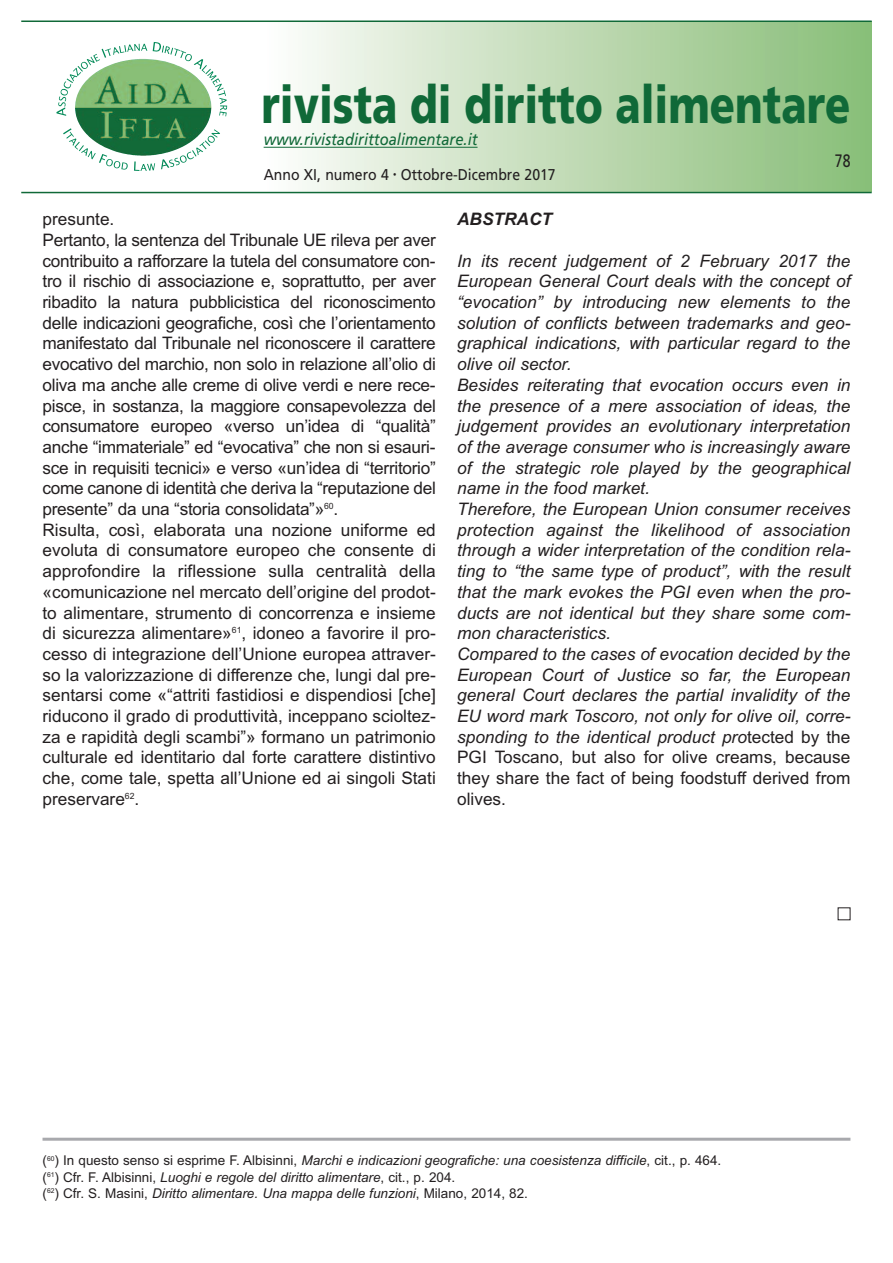
<style>
.page{position:relative;width:893px;height:1263px;background:#fff}
.page>*{position:absolute;margin:0;border:0;box-sizing:border-box;transform-origin:0 0}
.t1{font:900 52.5px "Frutiger";color:#106938;scale:.79 1}
.t2{font:18px "Frutiger";color:#231f20;scale:.78 1}
.t3{font:17.25px/20.7px "Arial";color:#231f20}
.t4{font:italic 17.25px/20.7px "Arial";color:#231f20}
.t5{font:italic 700 17.25px "Arial";color:#231f20}
.t6{font:italic 16.5px "Frutiger";color:#106938;scale:.9 1}
.t7{font:15.6px "Frutiger";color:#231f20;scale:.9 1}
.t8{font:italic 13.5px/16.2px "Arial";color:#231f20}
.s1{font-style:normal}
</style>
<div class="page">
<div style="left:264px;top:21px;width:608px;height:170px;background:linear-gradient(to right,#fdfcfa,#87bc76)"></div>
<hr style="left:21px;top:21px;width:851px;height:1px;background:#106938">
<hr style="left:21px;top:192px;width:851px;height:1px;background:#106938">
<hr style="left:264px;top:147px;width:214px;height:1px;background:#106938">
<hr style="left:43px;top:1138px;width:807px;height:3px;background:#a8a9ad">
<img style="left:147px;top:59px;width:6px;height:37px">
<svg style="left:63px;top:128px;width:65px;height:42px"></svg>
<svg style="left:134px;top:161px;width:21px;height:10px"></svg>
<svg style="left:161px;top:129px;width:59px;height:40px"></svg>
<svg style="left:56px;top:44px;width:91px;height:72px"></svg>
<svg style="left:153px;top:42px;width:74px;height:74px"></svg>
<h1 class="t1" style="left:262px;top:84px;width:747px">rivista di diritto alimentare</h1>
<p class="t6" style="left:264px;top:133px;width:239px">www.rivistadirittoalimentare.it</p>
<p class="t7" style="left:264px;top:168px;width:326px">Anno XI, numero 4 <sup>•</sup> Ottobre-Dicembre 2017</p>
<p class="t2" style="left:835px;top:153px;width:22px">78</p>
<p class="t3" style="left:43px;top:209px;width:395px">presunte.<br>Pertanto, la sentenza del Tribunale Ue rileva per aver contribuito a rafforzare la tutela del consumatore con&shy;tro il rischio di associazione e, soprattutto, per aver ribadito la natura pubblicistica del riconoscimento delle indicazioni geografiche, così che l’orientamento manifestato dal Tribunale nel riconoscere il carattere evocativo del marchio, non solo in relazione all’olio di oliva ma anche alle creme di olive verdi e nere rece&shy;pisce, in sostanza, la maggiore consapevolezza del consumatore europeo «verso un’idea di “qualità” anche “immateriale” ed “evocativa” che non si esauri&shy;sce in requisiti tecnici» e verso «un’idea di “territorio” come canone di identità che deriva la “reputazione del presente” da una “storia consolidata”»<sup>60</sup>.<br>risulta, così, elaborata una nozione uniforme ed evoluta di consumatore europeo che consente di approfondire la riflessione sulla centralità della «comunicazione nel mercato dell’origine del prodot&shy;to alimentare, strumento di concorrenza e insieme di sicurezza alimentare»<sup>61</sup>, idoneo a favorire il pro&shy;cesso di integrazione dell’Unione europea attraver&shy;so la valorizzazione di differenze che, lungi dal pre&shy;sentarsi come «“attriti fastidiosi e dispendiosi [che] riducono il grado di produttività, inceppano scioltez&shy;za e rapidità degli scambi”» formano un patrimonio culturale ed identitario dal forte carattere distintivo che, come tale, spetta all’Unione ed ai singoli Stati preservare<sup>62</sup>.</p>
<p class="t5" style="left:457px;top:209px;width:96px">ABSTRACT</p>
<p class="t4" style="left:457px;top:250px;width:395px">In its recent judgement of 2 February 2017 the European General Court deals with the concept of “evocation” by introducing new elements to the solution of conflicts between trademarks and geo&shy;graphical indications, with particular regard to the olive oil sector.<br>Besides reiterating that evocation occurs even in the presence of a mere association of ideas, the judgement provides an evolutionary interpretation of the average consumer who is increasingly aware of the strategic role played by the geographical name in the food market.<br>Therefore, the European Union consumer receives protection against the likelihood of association through a wider interpretation of the condition rela&shy;ting to “the same type of product”, with the result that the mark evokes the PGI even when the pro&shy;ducts are not identical but they share some com&shy;mon characteristics.<br>Compared to the cases of evocation decided by the European Court of Justice so far, the European general Court declares the partial invalidity of the EU word mark Toscoro, not only for olive oil, corre&shy;sponding to the identical product pro<span class="s1">tected by the PGI Toscano, but also for olive creams, because they share the fact of being foodstuff derived from olives.</span></p>
<p class="t8" style="left:43px;top:1153px;width:680px"><span class="s1">(</span><sup>60</sup><span class="s1">) In questo senso si esprime F. Albisinni,</span> Marchi e indicazioni geografiche: una coesistenza difficile<span class="s1">, cit., p. 464. (</span><sup>61</sup><span class="s1">) Cfr. F. Albisinni,</span> Luoghi e regole del diritto alimentare<span class="s1">, cit., p. 204.<br>(</span><sup>62</sup><span class="s1">) Cfr. S. Masini,</span> Diritto alimentare. Una mappa delle funzioni<span class="s1">, Milano, 2014, 82.</span></p>
</div>
